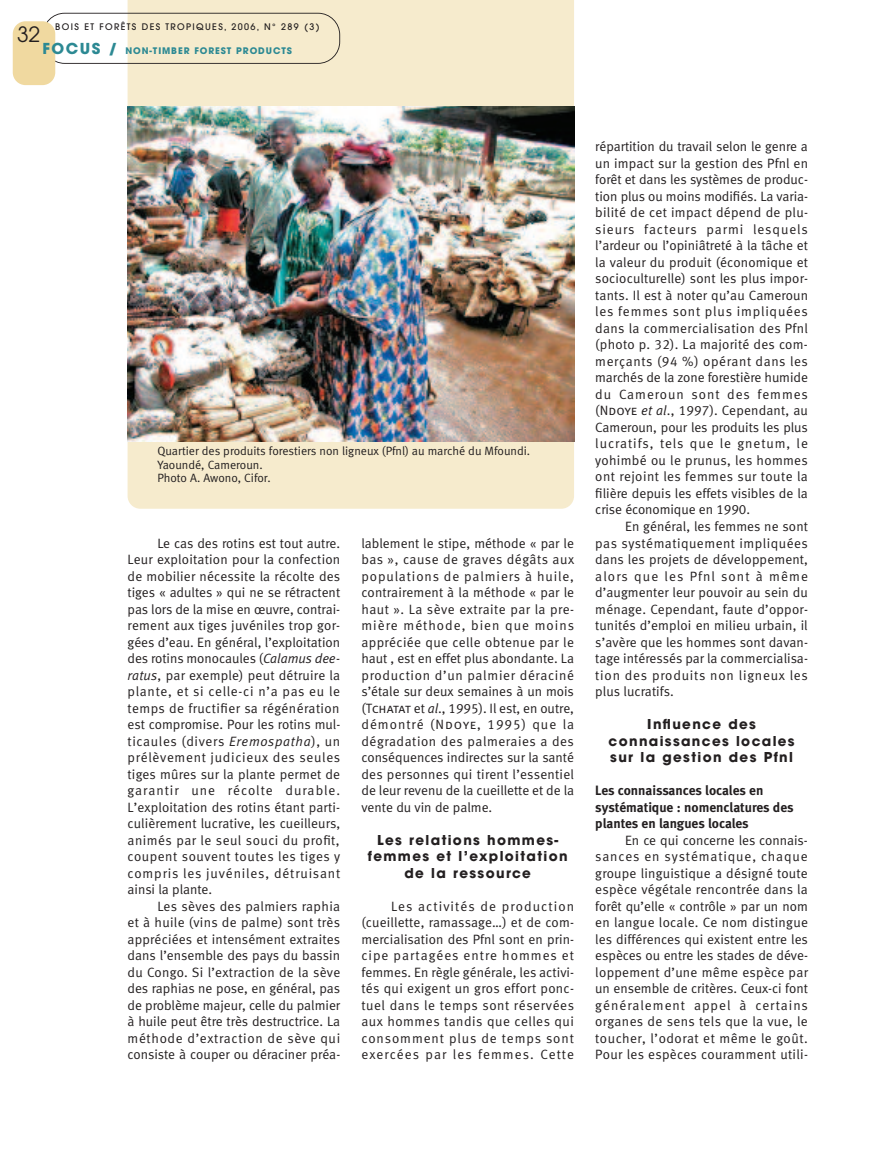
<style>
.page{position:relative;width:893px;height:1149px;background:#fff}
.page>*{position:absolute;margin:0;border:0;box-sizing:border-box;transform-origin:0 0}
.t1{font:21px "Avant Garde";color:#231f20}
.t2{font:13.5px/16.5px "Meta Normal LF";letter-spacing:.02em;color:#231f20;text-align:justify}
.t3{font:700 13.5px/16.5px "Avant Garde";letter-spacing:.1em;color:#231f20;text-align:center}
.t4{font:13.5px/16.5px "Meta Bold LF";letter-spacing:-.005em;color:#231f20}
.t5{font:12px/13.5px "Meta Normal LF";color:#231f20}
.t6{font:500 9px "Avant Garde";letter-spacing:.15em;color:#231f20}
.t7{font:700 9px "Avant Garde";letter-spacing:.1em;color:#2c8993}
.s1{font-size:15px}
.s2{font-style:italic}
.s3{font-family:"Meta Normal LF Caps"}
</style>
<div class="page">
<div style="left:128px;top:0;width:446px;height:508px;background:#f6ebcd"></div>
<img style="left:128px;top:106px;width:446px;height:335px">
<svg style="left:46px;top:13px;width:294px;height:51px"></svg>
<div style="left:13px;top:21px;width:42px;height:64px;background:#f0d9a0;border-radius:13px"></div>
<h1 class="t1" style="left:17px;top:26px;width:25px">32</h1>
<p class="t6" style="left:55px;top:23px;width:266px">BOIS ET FORÊTS DES TROPIQUES, 2006, N° 289 (3)</p>
<p class="t7" style="left:43px;top:47px;width:251px"><span class="s1">FOCUS /</span> NON-TIMBER FOREST PRODUCTS</p>
<p class="t5" style="left:157px;top:445px;width:374px">Quartier des produits forestiers non ligneux (Pfnl) au marché du Mfoundi.<br>Yaoundé, Cameroun.<br>Photo A. Awono, Cifor.</p>
<p class="t2" style="left:128px;top:535px;width:214px;text-indent:30px">Le cas des rotins est tout autre.<br>Leur exploitation pour la confection de mobilier nécessite la récolte des tiges « adultes » qui ne se rétractent pas lors de la mise en œuvre, contrai&shy;rement aux tiges juvéniles trop gor&shy;gées d’eau. En général, l’exploitation des rotins monocaules (<span class="s2">Calamus dee&shy;ratus</span>, par exemple) peut détruire la plante, et si celle-ci n’a pas eu le temps de fructifier sa régénération est compromise. Pour les rotins mul&shy;ticaules (divers <span class="s2">Eremospatha</span>), un prélèvement judicieux des seules tiges mûres sur la plante permet de garantir une récolte durable.<br>L’exploitation des rotins étant parti&shy;culièrement lucrative, les cueilleurs, animés par le seul souci du profit, coupent souvent toutes les tiges y compris les juvéniles, détruisant ainsi la plante.</p>
<p class="t2" style="left:128px;top:898px;width:214px;text-indent:30px">Les sèves des palmiers raphia et à huile (vins de palme) sont très appréciées et intensément extraites dans l’ensemble des pays du bassin du Congo. Si l’extraction de la sève des raphias ne pose, en général, pas de problème majeur, celle du palmier à huile peut être très destructrice. La méthode d’extraction de sève qui consiste à couper ou déraciner préa-</p>
<p class="t2" style="left:361px;top:535px;width:214px">lablement le stipe, méthode « par le bas », cause de graves dégâts aux populations de palmiers à huile, contrairement à la méthode « par le haut ». La sève extraite par la pre&shy;mière méthode, bien que moins appréciée que celle obtenue par le haut , est en effet plus abondante. La production d’un palmier déraciné s’étale sur deux semaines à un mois (T<span class="s3">chatat</span> et <span class="s2">al</span>., 1995). Il est, en outre, démontré (N<span class="s3">doye</span>, 1995) que la dégradation des palmeraies a des conséquences indirectes sur la santé des personnes qui tirent l’essentiel de leur revenu de la cueillette et de la vente du vin de palme.</p>
<p class="t3" style="left:368px;top:833px;width:201px">Les relations hommes&shy;femmes et l’exploitation de la ressource</p>
<p class="t2" style="left:361px;top:898px;width:214px;text-indent:30px">Les activités de production (cueillette, ramassage…) et de com&shy;mercialisation des Pfnl sont en prin&shy;cipe partagées entre hommes et femmes. En règle générale, les activi&shy;tés qui exigent un gros effort ponc&shy;tuel dans le temps sont réservées aux hommes tandis que celles qui consomment plus de temps sont exercées par les femmes. Cette</p>
<p class="t2" style="left:595px;top:139px;width:214px">répartition du travail selon le genre a un impact sur la gestion des Pfnl en forêt et dans les systèmes de produc&shy;tion plus ou moins modifiés. La varia&shy;bilité de cet impact dépend de plu&shy;sieurs facteurs parmi lesquels l’ardeur ou l’opiniâtreté à la tâche et la valeur du produit (économique et socioculturelle) sont les plus impor&shy;tants. Il est à noter qu’au Cameroun les femmes sont plus impliquées dans la commercialisation des Pfnl (photo p. 32). La majorité des com&shy;merçants (94 %) opérant dans les marchés de la zone forestière humide du Cameroun sont des femmes (N<span class="s3">doye</span> <span class="s2">et al</span>., 1997). Cependant, au Cameroun, pour les produits les plus lucratifs, tels que le gnetum, le yohimbé ou le prunus, les hommes ont rejoint les femmes sur toute la filière depuis les effets visibles de la crise économique en 1990.</p>
<p class="t2" style="left:595px;top:519px;width:214px;text-indent:30px">En général, les femmes ne sont pas systématiquement impliquées dans les projets de développement, alors que les Pfnl sont à même d’augmenter leur pouvoir au sein du ménage. Cependant, faute d’oppor&shy;tunités d’emploi en milieu urbain, il s’avère que les hommes sont davan&shy;tage intéressés par la commercialisa&shy;tion des produits non ligneux les plus lucratifs.</p>
<p class="t3" style="left:609px;top:717px;width:188px">Influence des connaissances locales sur la gestion des Pfnl</p>
<p class="t4" style="left:595px;top:783px;width:200px">Les connaissances locales en systématique : nomenclatures des plantes en langues locales</p>
<p class="t2" style="left:595px;top:832px;width:214px;text-indent:30px">En ce qui concerne les connais&shy;sances en systématique, chaque groupe linguistique a désigné toute espèce végétale rencontrée dans la forêt qu’elle « contrôle » par un nom en langue locale. Ce nom distingue les différences qui existent entre les espèces ou entre les stades de déve&shy;loppement d’une même espèce par un ensemble de critères. Ceux-ci font généralement appel à certains organes de sens tels que la vue, le toucher, l’odorat et même le goût.<br>Pour les espèces couramment utili-</p>
</div>
